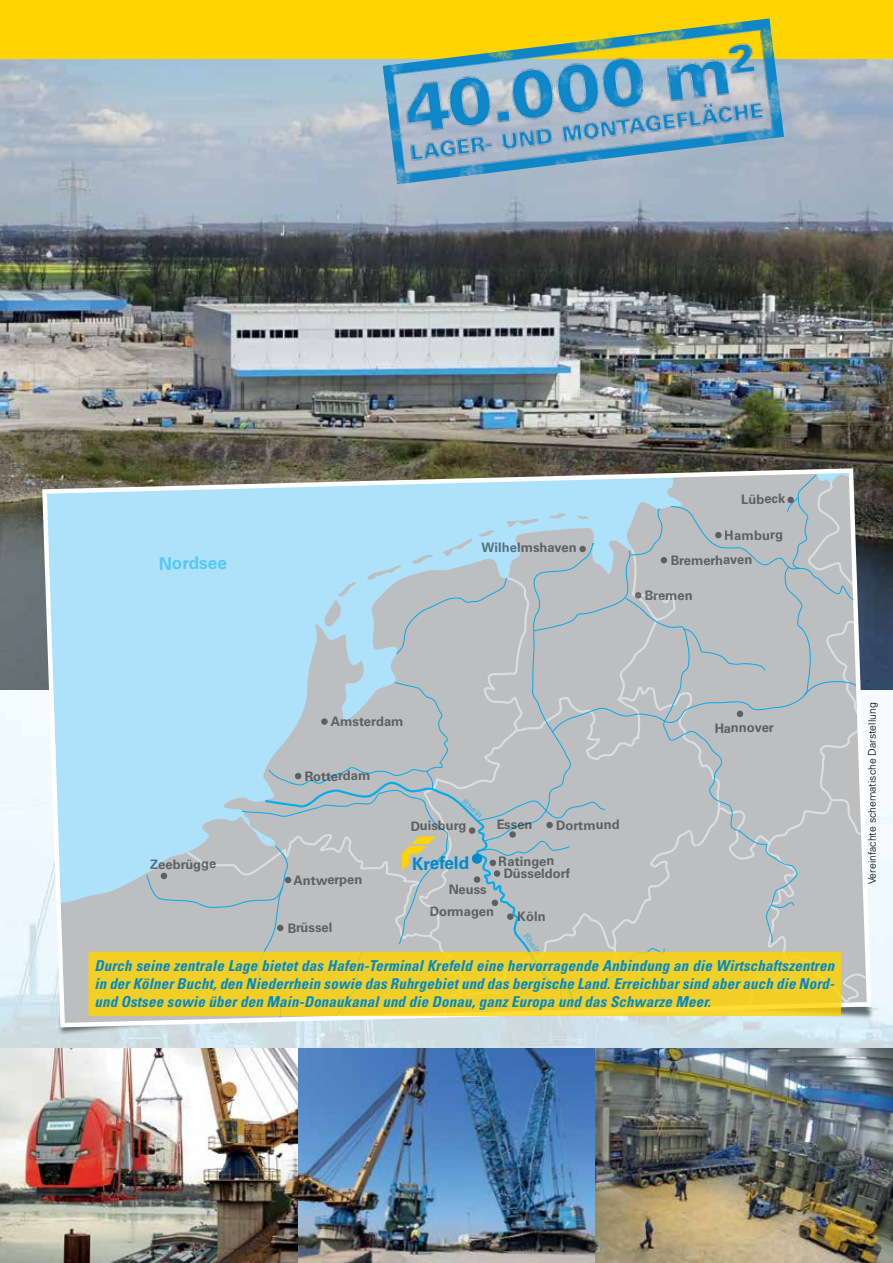
<style>
.page{position:relative;width:893px;height:1263px;background:#fff}
.page>*{position:absolute;margin:0;border:0;box-sizing:border-box;transform-origin:0 0}
.t1{font:700 17.4px "Univers LTCYR 65";letter-spacing:-.01em;color:#008acc}
.t2{font:700 17.4px "Univers LTCYR 65";letter-spacing:-.01em;color:#00aeef}
.t3{font:15px/18px "Univers LTCYR 67 Bold Cond Obl";letter-spacing:.01em;color:#008acc;text-align:justify}
.t4{font:700 13.2px "Univers LTCYR 65";color:#000}
.t5{font:700 13.05px "Univers LTCYR 65";letter-spacing:-.01em;color:#000}
.t6{font:300 10.5px "Univers LTCYR 45";color:#000}
.t7{font:700 8.7px "Univers LTCYR 65";color:#00aeef}
</style>
<div class="page">
<div style="left:0;top:0;width:893px;height:60px;background:#ffd400"></div>
<img style="left:0;top:689px;width:893px;height:360px">
<img style="left:0;top:60px;width:893px;height:629px">
<img style="left:383px;top:18px;width:401px;height:166px">
<img style="left:298px;top:1049px;width:297px;height:214px">
<img style="left:595px;top:1049px;width:298px;height:214px">
<img style="left:0;top:1049px;width:298px;height:214px">
<div style="left:57px;top:954px;width:405px;height:81px;background:#000;opacity:.55"></div>
<svg style="left:41px;top:466px;width:832px;height:564px;background:#b5c7d0"></svg>
<img style="left:564px;top:1239px;width:48px;height:16px">
<img style="left:281px;top:1173px;width:33px;height:28px">
<svg style="left:88px;top:952px;width:753px;height:64px;background:#f1cf27"></svg>
<p class="t2" style="left:158px;top:551px;width:70px">Nordsee</p>
<p class="t5" style="left:482px;top:538px;width:97px">Wilhelmshaven</p>
<p class="t5" style="left:741px;top:490px;width:46px">Lübeck</p>
<p class="t4" style="left:724px;top:526px;width:60px;rotate:-1deg">Hamburg</p>
<p class="t5" style="left:670px;top:551px;width:84px">Bremerhaven</p>
<p class="t5" style="left:645px;top:586px;width:50px">Bremen</p>
<p class="t5" style="left:150px;top:855px;width:68px">Zeebrügge</p>
<p class="t5" style="left:331px;top:712px;width:74px">Amsterdam</p>
<p class="t5" style="left:305px;top:767px;width:68px">Rotterdam</p>
<p class="t5" style="left:293px;top:871px;width:71px">Antwerpen</p>
<p class="t5" style="left:287px;top:918px;width:47px">Brüssel</p>
<p class="t7" style="left:468px;top:796px;width:25px;rotate:42deg">Rhein</p>
<p class="t5" style="left:410px;top:816px;width:58px">Duisburg</p>
<p class="t1" style="left:412px;top:851px;width:59px">Krefeld</p>
<p class="t5" style="left:448px;top:880px;width:40px">Neuss</p>
<p class="t5" style="left:496px;top:815px;width:38px">Essen</p>
<p class="t5" style="left:556px;top:816px;width:65px">Dortmund</p>
<p class="t5" style="left:499px;top:852px;width:57px">Ratingen</p>
<p class="t5" style="left:503px;top:864px;width:68px">Düsseldorf</p>
<p class="t5" style="left:430px;top:902px;width:66px">Dormagen</p>
<p class="t5" style="left:518px;top:907px;width:30px">Köln</p>
<p class="t7" style="left:530px;top:930px;width:25px;rotate:54deg">Rhein</p>
<p class="t5" style="left:714px;top:718px;width:61px">Hannover</p>
<p class="t3" style="left:94px;top:956px;width:742px">Durch seine zentrale Lage bietet das Hafen-Terminal Krefeld eine hervorragende Anbindung an die Wirtschaftszentren in der Kölner Bucht, den Niederrhein sowie das Ruhrgebiet und das bergische Land. Erreichbar sind aber auch die Nord&shy;und Ostsee sowie über den Main-Donaukanal und die Donau, ganz Europa und das Schwarze Meer.</p>
<p class="t6" style="left:865px;top:884px;width:183px;rotate:-90deg">Vereinfachte schematische Darstellung</p>
</div>
